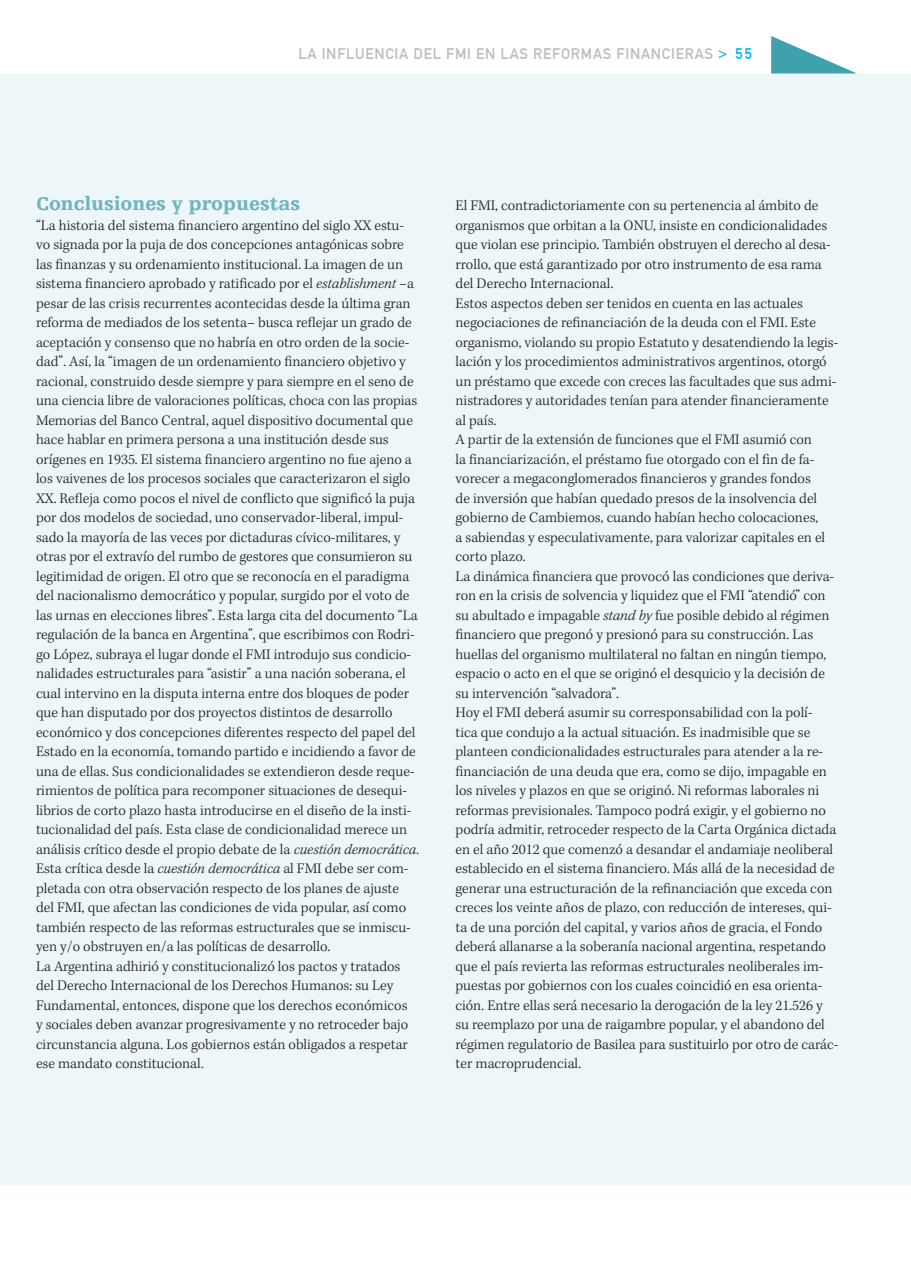
<style>
.page{position:relative;width:911px;height:1263px;background:#fff}
.page>*{position:absolute;margin:0;border:0;box-sizing:border-box;transform-origin:0 0}
.t1{font:900 19.5px "Egyptienne F";color:#6fb4bf}
.t2{font:300 15px/19.5px "Kepler Std";color:#231f20}
.t3{font:15px "DIN1451 Mittelschrift";letter-spacing:.05em;color:#bcbdc0}
.s1{color:#00b3ef}
.s2{font-style:italic}
</style>
<div class="page">
<div style="left:0;top:74px;width:911px;height:1111px;background:#edf6f9"></div>
<svg style="left:771px;top:36px;width:86px;height:38px"></svg>
<p class="t3" style="left:298px;top:45px;width:455px">LA INFLUENCIA DEL FMI EN LAS REFORMAS FINANCIERAS <span class="s1">&gt; 55</span></p>
<h1 class="t1" style="left:36px;top:193px;width:266px">Conclusiones y propuestas</h1>
<p class="t2" style="left:36px;top:216px;width:385px">“La historia del sistema financiero argentino del siglo XX estu&shy;vo signada por la puja de dos concepciones antagónicas sobre las finanzas y su ordenamiento institucional. La imagen de un sistema financiero aprobado y ratificado por el <span class="s2">establishment</span> –a pesar de las crisis recurrentes acontecidas desde la última gran reforma de mediados de los setenta– busca reflejar un grado de aceptación y consenso que no habría en otro orden de la socie&shy;dad”. Así, la “imagen de un ordenamiento financiero objetivo y racional, construido desde siempre y para siempre en el seno de una ciencia libre de valoraciones políticas, choca con las propias Memorias del Banco Central, aquel dispositivo documental que hace hablar en primera persona a una institución desde sus orígenes en 1935. El sistema financiero argentino no fue ajeno a los vaivenes de los procesos sociales que caracterizaron el siglo XX. Refleja como pocos el nivel de conflicto que significó la puja por dos modelos de sociedad, uno conservador-liberal, impul&shy;sado la mayoría de las veces por dictaduras cívico-militares, y otras por el extravío del rumbo de gestores que consumieron su legitimidad de origen. El otro que se reconocía en el paradigma del nacionalismo democrático y popular, surgido por el voto de las urnas en elecciones libres”. Esta larga cita del documento “La regulación de la banca en Argentina”, que escribimos con Rodri&shy;go López, subraya el lugar donde el FMI introdujo sus condicio&shy;nalidades estructurales para “asistir” a una nación soberana, el cual intervino en la disputa interna entre dos bloques de poder que han disputado por dos proyectos distintos de desarrollo económico y dos concepciones diferentes respecto del papel del Estado en la economía, tomando partido e incidiendo a favor de una de ellas. Sus condicionalidades se extendieron desde reque&shy;rimientos de política para recomponer situaciones de desequi&shy;librios de corto plazo hasta introducirse en el diseño de la insti&shy;tucionalidad del país. Esta clase de condicionalidad merece un análisis crítico desde el propio debate de la <span class="s2">cuestión democrática.<br></span>Esta crítica desde la <span class="s2">cuestión democrática</span> al FMI debe ser com&shy;pletada con otra observación respecto de los planes de ajuste del FMI, que afectan las condiciones de vida popular, así como también respecto de las reformas estructurales que se inmiscu&shy;yen y/o obstruyen en/a las políticas de desarrollo.<br>La Argentina adhirió y constitucionalizó los pactos y tratados del Derecho Internacional de los Derechos Humanos: su Ley Fundamental, entonces, dispone que los derechos económicos<br>y sociales deben avanzar progresivamente y no retroceder bajo circunstancia alguna. Los gobiernos están obligados a respetar ese mandato constitucional.</p>
<p class="t2" style="left:455px;top:196px;width:384px">El FMI, contradictoriamente con su pertenencia al ámbito de organismos que orbitan a la ONU, insiste en condicionalidades que violan ese principio. También obstruyen el derecho al desa&shy;rrollo, que está garantizado por otro instrumento de esa rama del Derecho Internacional.<br>Estos aspectos deben ser tenidos en cuenta en las actuales negociaciones de refinanciación de la deuda con el FMI. Este organismo, violando su propio Estatuto y desatendiendo la legis&shy;lación y los procedimientos administrativos argentinos, otorgó un préstamo que excede con creces las facultades que sus admi&shy;nistradores y autoridades tenían para atender financieramente al país.<br>A partir de la extensión de funciones que el FMI asumió con<br>la financiarización, el préstamo fue otorgado con el fin de fa&shy;vorecer a megaconglomerados financieros y grandes fondos<br>de inversión que habían quedado presos de la insolvencia del gobierno de Cambiemos, cuando habían hecho colocaciones,<br>a sabiendas y especulativamente, para valorizar capitales en el corto plazo.<br>La dinámica financiera que provocó las condiciones que deriva&shy;ron en la crisis de solvencia y liquidez que el FMI “atendió” con su abultado e impagable <span class="s2">stand by</span> fue posible debido al régimen financiero que pregonó y presionó para su construcción. Las huellas del organismo multilateral no faltan en ningún tiempo, espacio o acto en el que se originó el desquicio y la decisión de su intervención “salvadora”.<br>Hoy el FMI deberá asumir su corresponsabilidad con la polí&shy;tica que condujo a la actual situación. Es inadmisible que se planteen condicionalidades estructurales para atender a la re&shy;financiación de una deuda que era, como se dijo, impagable en los niveles y plazos en que se originó. Ni reformas laborales ni reformas previsionales. Tampoco podrá exigir, y el gobierno no podría admitir, retroceder respecto de la Carta Orgánica dictada en el año 2012 que comenzó a desandar el andamiaje neoliberal establecido en el sistema financiero. Más allá de la necesidad de generar una estructuración de la refinanciación que exceda con creces los veinte años de plazo, con reducción de intereses, qui&shy;ta de una porción del capital, y varios años de gracia, el Fondo deberá allanarse a la soberanía nacional argentina, respetando que el país revierta las reformas estructurales neoliberales im&shy;puestas por gobiernos con los cuales coincidió en esa orienta&shy;ción. Entre ellas será necesario la derogación de la ley 21.526 y su reemplazo por una de raigambre popular, y el abandono del régimen regulatorio de Basilea para sustituirlo por otro de carác&shy;ter macroprudencial.</p>
</div>
